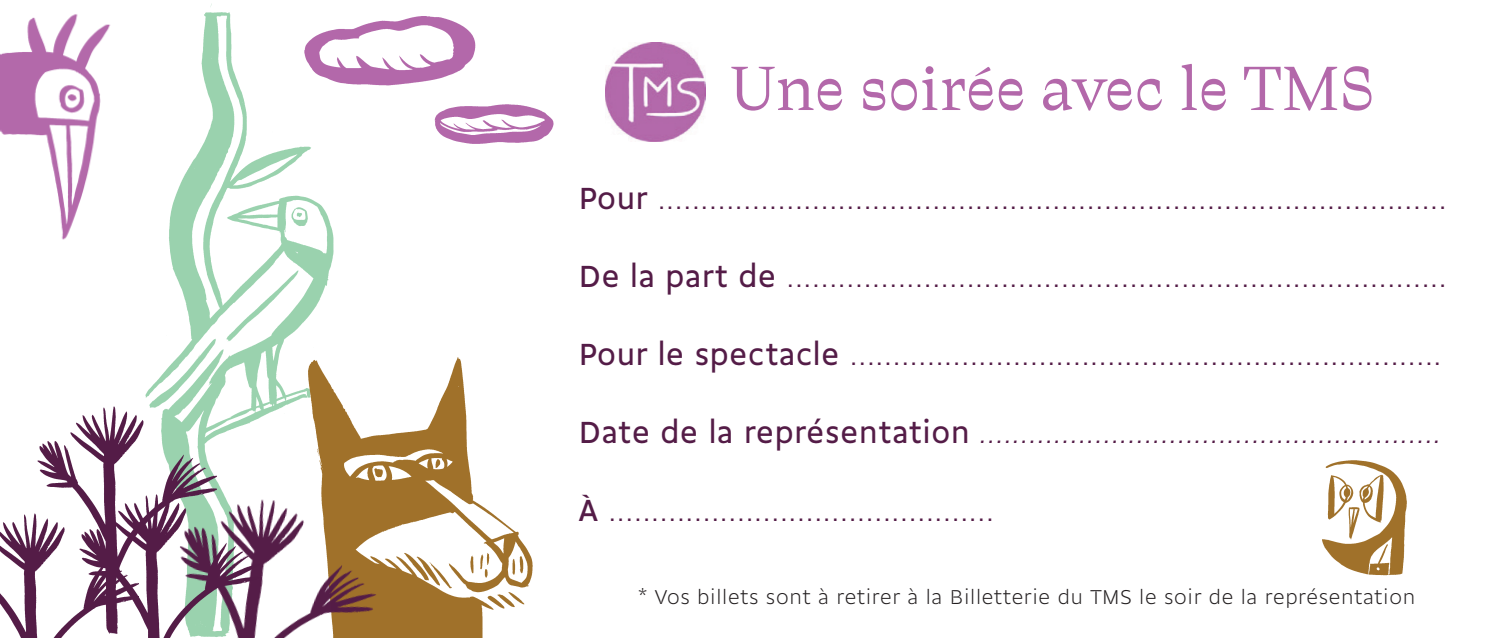
<style>
.page{position:relative;width:1489px;height:638px;background:#fff}
.page>*{position:absolute;margin:0;border:0;box-sizing:border-box;transform-origin:0 0}
.t1{font:60px "Traulha Jornau";color:#b368aa}
.t2{font:300 33px "Gemeli";color:#541c47}
.t3{font:italic 300 33px "Gemeli";color:#541c47}
.t4{font:300 21px "Gemeli Micro";color:#231f20}
.s1{font-weight:400}
.s2{font-weight:400;font-style:normal}
</style>
<div class="page">
<img style="left:145px;top:3px;width:189px;height:432px">
<img style="left:305px;top:11px;width:171px;height:96px">
<img style="left:423px;top:85px;width:131px;height:59px">
<img style="left:296px;top:343px;width:237px;height:295px">
<img style="left:0;top:14px;width:111px;height:226px">
<img style="left:37px;top:400px;width:180px;height:93px">
<img style="left:77px;top:487px;width:85px;height:151px">
<img style="left:0;top:506px;width:138px;height:132px">
<img style="left:162px;top:479px;width:230px;height:159px">
<img style="left:1322px;top:460px;width:85px;height:116px">
<img style="left:605px;top:43px;width:100px;height:99px">
<p class="t1" style="left:728px;top:54px;width:647px">Une soirée avec le TMS</p>
<p class="t2" style="left:578px;top:174px;width:870px"><span class="s1">Pour</span> ............................................................................................</p>
<p class="t2" style="left:578px;top:252px;width:870px"><span class="s1">De la part de</span> .............................................................................</p>
<p class="t2" style="left:578px;top:330px;width:864px"><span class="s1">Pour le spectacle</span> .....................................................................</p>
<p class="t3" style="left:578px;top:408px;width:864px"><span class="s2">Date de la représentation</span> ........................................................</p>
<p class="t2" style="left:578px;top:486px;width:417px"><span class="s1">À</span> .............................................</p>
<p class="t4" style="left:638px;top:582px;width:779px">* Vos billets sont à retirer à la Billetterie du TMS le soir de la représentation</p>
</div>
